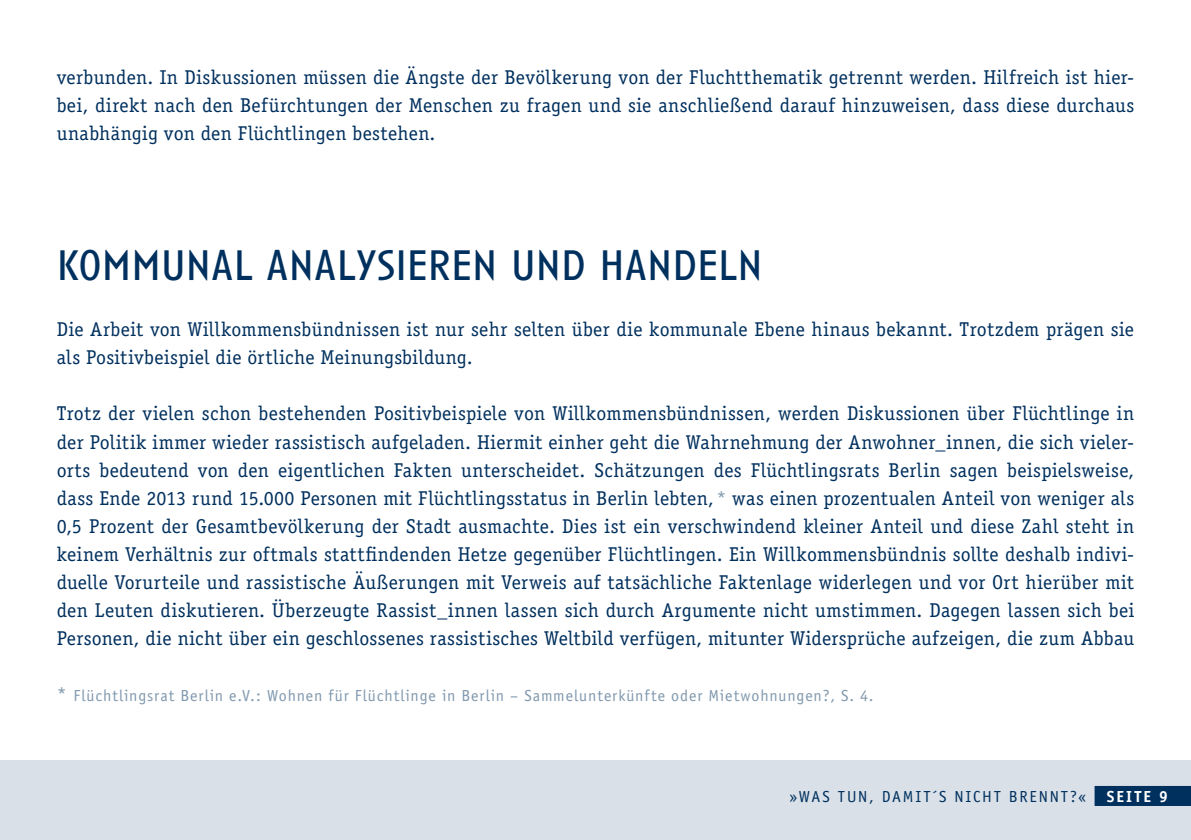
<style>
.page{position:relative;width:1191px;height:840px;background:#fff}
.page>*{position:absolute;margin:0;border:0;box-sizing:border-box;transform-origin:0 0}
.t1{font:44px "Anisette Std";letter-spacing:.005em;color:#00305e}
.t2{font:20px/28px "Officina Serif";letter-spacing:.015em;color:#00305e;text-align:justify}
.t3{font:16px "Officina Sans";letter-spacing:.055em;color:#8098ae}
.t4{font:16px "Officina Sans";letter-spacing:.11em;color:#00305e}
.t5{font:700 16px "Officina Sans";letter-spacing:.13em;color:#fff}
.s1{color:#8098ae}
.s2{font-family:"Officina Serif";font-size:20px}
</style>
<div class="page">
<div style="left:0;top:760px;width:1191px;height:79px;background:#d9e0e7"></div>
<div style="left:1094px;top:785px;width:97px;height:20px;background:#00305e"></div>
<p class="t2" style="left:57px;top:63px;width:1079px">verbunden. In Diskussionen müssen die Ängste der Bevölkerung von der Fluchtthematik getrennt werden. Hilfreich ist hier&shy;bei, direkt nach den Befürchtungen der Menschen zu fragen und sie anschließend darauf hinzuweisen, dass diese durchaus unabhängig von den Flüchtlingen bestehen.</p>
<h1 class="t1" style="left:57px;top:242px;width:707px">KOMMUNAL ANALYSIEREN UND HANDELN</h1>
<p class="t2" style="left:57px;top:315px;width:1078px">Die Arbeit von Willkommensbündnissen ist nur sehr selten über die kommunale Ebene hinaus bekannt. Trotzdem prägen sie als Positivbeispiel die örtliche Meinungsbildung.</p>
<p class="t2" style="left:57px;top:399px;width:1079px">Trotz der vielen schon bestehenden Positivbeispiele von Willkommensbündnissen, werden Diskussionen über Flüchtlinge in der Politik immer wieder rassistisch aufgeladen. Hiermit einher geht die Wahrnehmung der Anwohner_innen, die sich vieler&shy;orts bedeutend von den eigentlichen Fakten unterscheidet. Schätzungen des Flüchtlingsrats Berlin sagen beispielsweise, dass Ende 2013 rund 15.000 Personen mit Flüchtlingsstatus in Berlin lebten, <span class="s1">*</span> was einen prozentualen Anteil von weniger als 0,5 Prozent der Gesamtbevölkerung der Stadt ausmachte. Dies ist ein verschwindend kleiner Anteil und diese Zahl steht in keinem Verhältnis zur oftmals stattfindenden Hetze gegenüber Flüchtlingen. Ein Willkommensbündnis sollte deshalb indivi&shy;duelle Vorurteile und rassistische Äußerungen mit Verweis auf tatsächliche Faktenlage widerlegen und vor Ort hierüber mit den Leuten diskutieren. Überzeugte Rassist_innen lassen sich durch Argumente nicht umstimmen. Dagegen lassen sich bei Personen, die nicht über ein geschlossenes rassistisches Weltbild verfügen, mitunter Widersprüche aufzeigen, die zum Abbau</p>
<p class="t3" style="left:57px;top:685px;width:818px"><span class="s2">*</span> Flüchtlingsrat Berlin e.V.: Wohnen für Flüchtlinge in Berlin – Sammelunterkünfte oder Mietwohnungen?, S. 4.</p>
<p class="t4" style="left:789px;top:786px;width:298px">»WAS TUN, DAMIT´S NICHT BRENNT?«</p>
<p class="t5" style="left:1106px;top:785px;width:63px">SEITE 9</p>
</div>
